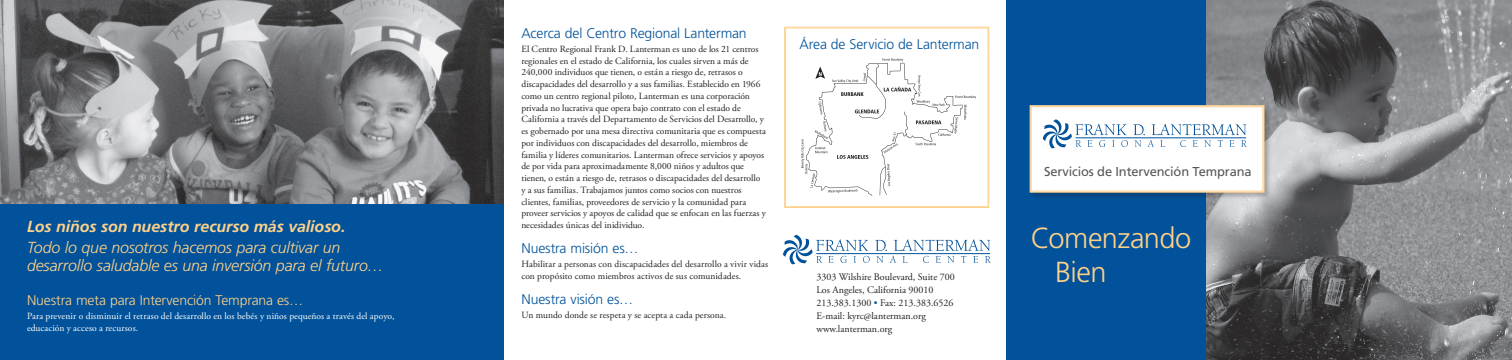
<style>
.page{position:relative;width:1512px;height:360px;background:#fff}
.page>*{position:absolute;margin:0;border:0;box-sizing:border-box;transform-origin:0 0}
.headers{font:300 29px/34.6px "Frutiger";letter-spacing:-.02em;color:#fed18b}
.body{font:italic 300 16px/18px "Frutiger";letter-spacing:-.01em;color:#fed18b}
.headers-2{font:italic 700 16px "Frutiger";letter-spacing:-.005em;color:#fed18b}
.headers-3{font:300 14px "Frutiger";letter-spacing:-.01em;color:#01529a}
.headers-4{font:300 14px "Frutiger";letter-spacing:-.01em;color:#fed18b}
.t1{font:12.9px "Frutiger";letter-spacing:-.01em;color:#57585a}
.t2{font:10px/13px "Adobe Garamond Pro";color:#231f20}
.body-2{font:9.5px/11.8px "Adobe Garamond Pro";color:#231f20}
.body-3{font:9.5px/11.7px "Adobe Garamond Pro";letter-spacing:.01em;color:#fff}
.s1{color:#01529a}
</style>
<div class="page">
<img style="left:0;top:0;width:503px;height:205px">
<div style="left:0;top:205px;width:503px;height:155px;background:#01529a"></div>
<svg style="left:784px;top:27px;width:205px;height:181px"></svg>
<div style="left:785px;top:28px;width:203px;height:179px;border:1px solid #fed18b"></div>
<svg style="left:801px;top:58px;width:175px;height:138px"></svg>
<svg style="left:783px;top:235px;width:208px;height:29px"></svg>
<img style="left:1206px;top:0;width:306px;height:360px">
<div style="left:1007px;top:0;width:199px;height:360px;background:#01529a"></div>
<div style="left:1029px;top:104px;width:244px;height:97px;background:#231f20;opacity:.3"></div>
<svg style="left:1030px;top:105px;width:235px;height:88px"></svg>
<p class="headers-2" style="left:27px;top:217px;width:320px">Los niños son nuestro recurso más valioso.</p>
<p class="body" style="left:27px;top:238px;width:358px">Todo lo que nosotros hacemos para cultivar un desarrollo saludable es una inversión para el futuro…</p>
<p class="headers-4" style="left:27px;top:292px;width:278px">Nuestra meta para Intervención Temprana es…</p>
<p class="body-3" style="left:27px;top:310px;width:369px">Para prevenir o disminuir el retraso del desarrollo en los bebés y niños pequeños a través del apoyo, educación y acceso a recursos.</p>
<p class="headers-3" style="left:521px;top:25px;width:227px">Acerca del Centro Regional Lanterman</p>
<p class="body-2" style="left:521px;top:43px;width:246px">El Centro Regional Frank D. Lanterman es uno de los 21 centros regionales en el estado de California, los cuales sirven a más de 240,000 individuos que tienen, o están a riesgo de, retrasos o discapacidades del desarrollo y a sus familias. Establecido en 1966 como un centro regional piloto, Lanterman es una corporación privada no lucrativa que opera bajo contrato con el estado de California a través del Departamento de Servicios del Desarrollo, y es gobernado por una mesa directiva comunitaria que es compuesta por individuos con discapacidades del desarrollo, miembros de familia y líderes comunitarios. Lanterman ofrece servicios y apoyos de por vida para aproximadamente 8,000 niños y adultos que tienen, o están a riesgo de, retrasos o discapacidades del desarrollo y a sus familias. Trabajamos juntos como socios con nuestros clientes, familias, proveedores de servicio y la comunidad para proveer servicios y apoyos de calidad que se enfocan en las fuerzas y necesidades únicas del inidividuo.</p>
<p class="headers-3" style="left:521px;top:240px;width:119px">Nuestra misión es…</p>
<p class="body-2" style="left:521px;top:258px;width:248px">Habilitar a personas con discapacidades del desarrollo a vivir vidas con propósito como miembros activos de sus comunidades.</p>
<p class="headers-3" style="left:521px;top:291px;width:113px">Nuestra visión es…</p>
<p class="body-2" style="left:521px;top:309px;width:206px">Un mundo donde se respeta y se acepta a cada persona.</p>
<p class="headers-3" style="left:799px;top:36px;width:181px">Área de Servicio de Lanterman</p>
<p class="t2" style="left:816px;top:271px;width:140px">3303 Wilshire Boulevard, Suite 700</p>
<p class="t2" style="left:816px;top:284px;width:119px">Los Angeles, California 90010</p>
<p class="t2" style="left:816px;top:297px;width:139px">213.383.1300 <span class="s1">•</span> Fax: 213.383.6526<br>E-mail: kyrc@lanterman.org</p>
<p class="t2" style="left:816px;top:323px;width:77px">www.lanterman.org</p>
<p class="t1" style="left:1044px;top:164px;width:209px">Servicios de Intervención Temprana</p>
<p class="headers" style="left:1055px;top:220px;width:138px;text-indent:-24px">Comenzando<br>Bien</p>
</div>
